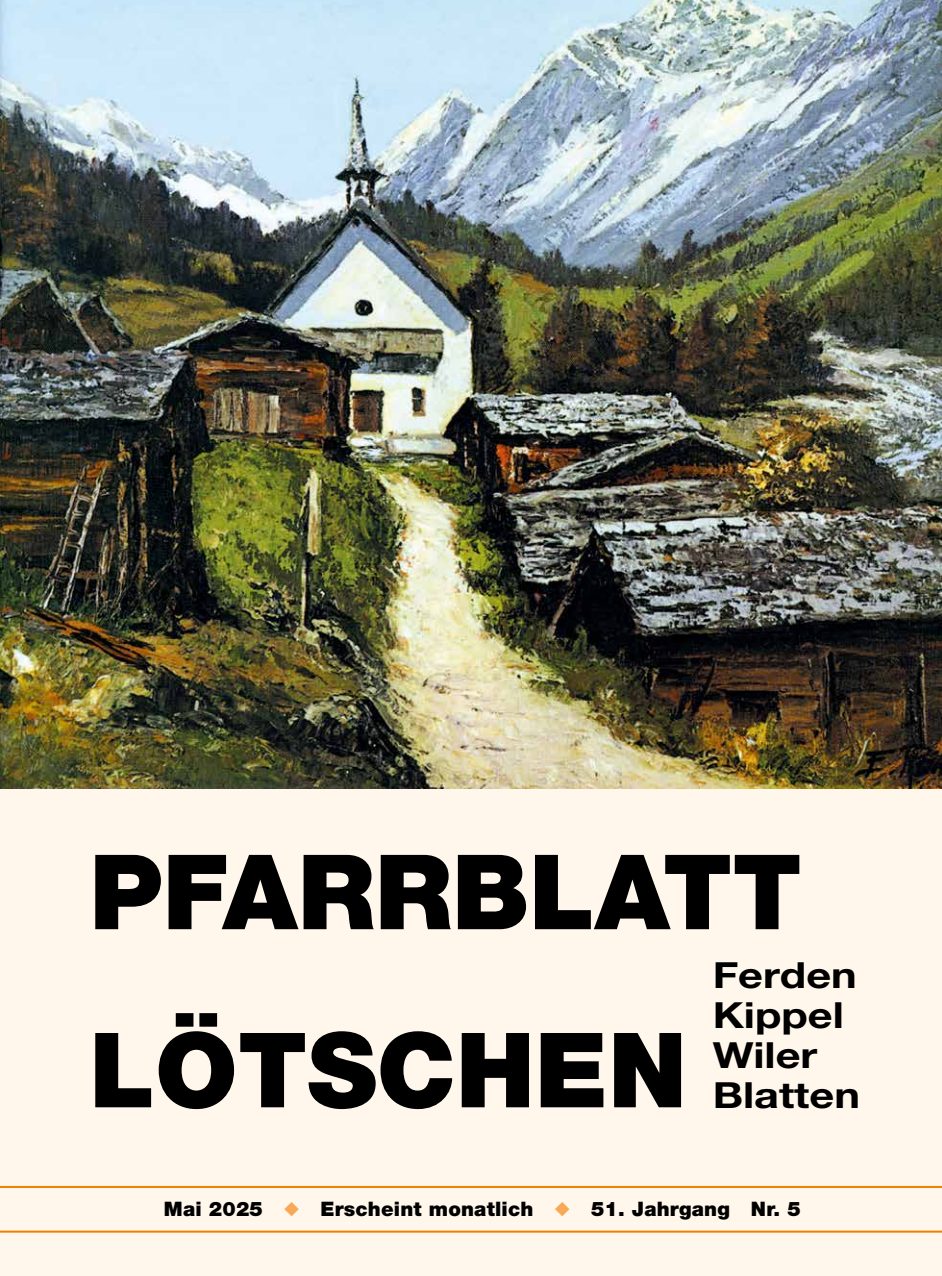
<style>
.page{position:relative;width:942px;height:1276px;background:#fff}
.page>*{position:absolute;margin:0;border:0;box-sizing:border-box;transform-origin:0 0}
.t1{font:900 104px/178px "Helvetica Neue LT Pro";color:#000}
.t2{font:700 36px/40px "Helvetica Neue LT Pro";color:#000;scale:1.2 1}
.t3{font:900 20px "Helvetica Neue LT Pro";letter-spacing:.01em;color:#000}
.s1{color:#f7a957}
</style>
<div class="page">
<div style="left:0;top:0;width:941px;height:1276px;background:#fff7ec"></div>
<img style="left:0;top:0;width:941px;height:789px">
<hr style="left:1px;top:1186px;width:940px;height:2px;background:#f08000">
<hr style="left:1px;top:1230px;width:940px;height:2px;background:#f08000">
<h1 class="t1" style="left:89px;top:802px;width:713px">PFARRBLATT<br>LÖTSCHEN</h1>
<h2 class="t2" style="left:712px;top:954px;width:124px">Ferden<br>Kippel<br>Wiler<br>Blatten</h2>
<p class="t3" style="left:164px;top:1197px;width:638px">Mai 2025 <span class="s1">◆</span> Erscheint monatlich <span class="s1">◆</span> 51. Jahrgang Nr. 5</p>
</div>
